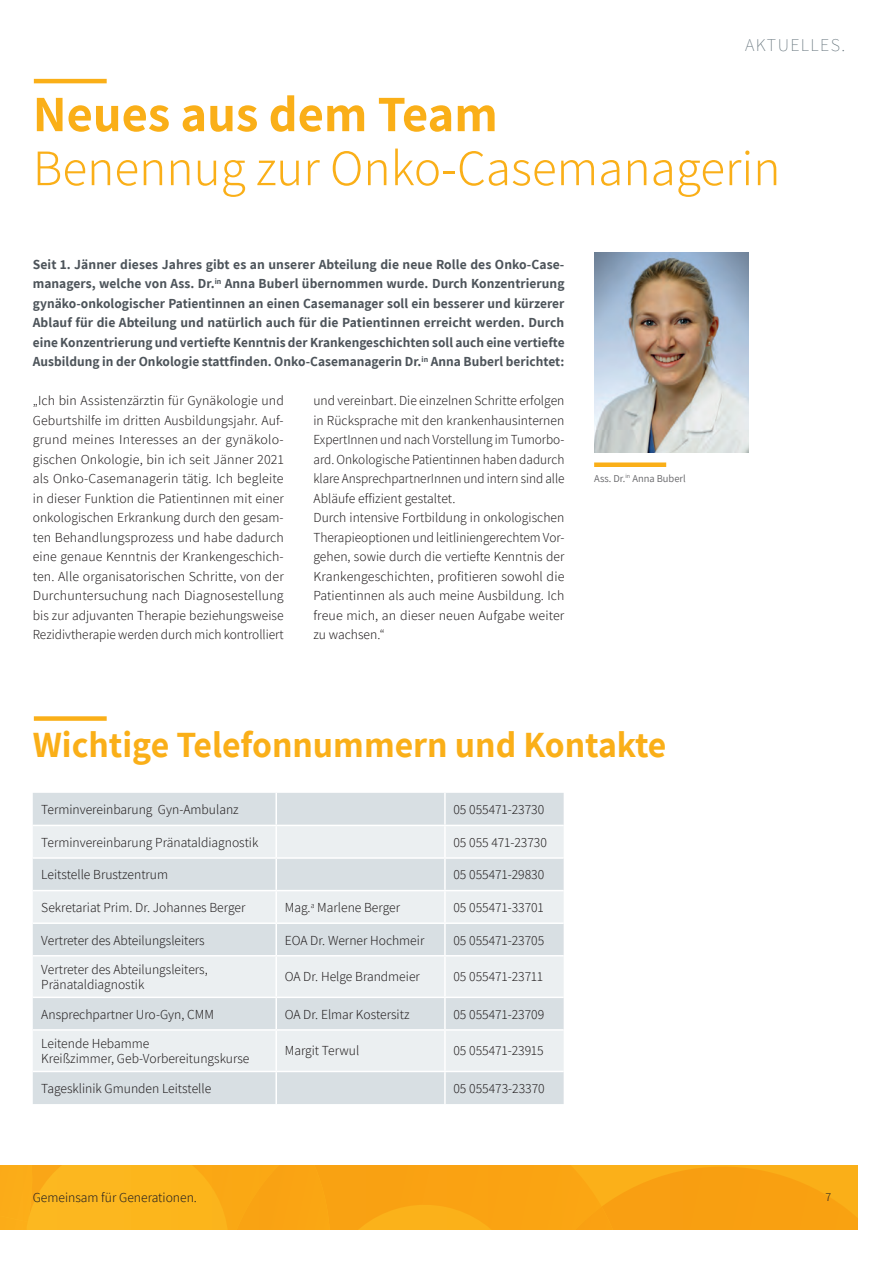
<style>
.page{position:relative;width:893px;height:1262px;background:#fff}
.page>*{position:absolute;margin:0;border:0;box-sizing:border-box;transform-origin:0 0}
.t1{font:300 51px "Assistant";color:#faaf18}
.t2{font:700 51px "Assistant";color:#faaf18}
.t3{font:700 36px "Assistant";color:#faaf18}
.t4{font:200 18px "Assistant";letter-spacing:.075em;color:#627179}
.t5{font:300 13.5px/19.5px "Assistant";color:#231f20}
.t6{font:700 13.5px/19.5px "Assistant";letter-spacing:.005em;color:#4d545a;text-align:justify}
.t7{font:300 12px "Assistant";color:#231f20}
.t8{font:10.5px "Assistant";color:#636366}
</style>
<div class="page">
<svg style="left:0;top:1166px;width:858px;height:63px;background:#faa815"></svg>
<img style="left:594px;top:253px;width:155px;height:200px">
<hr style="left:34px;top:79px;width:73px;height:4px;background:#faaf18">
<div style="left:594px;top:462px;width:72px;height:5px;background:#faaf18"></div>
<div style="left:34px;top:716px;width:73px;height:5px;background:#faaf18"></div>
<div style="left:33px;top:793px;width:531px;height:311px;background:#d8dfe3"></div>
<svg style="left:33px;top:826px;width:531px;height:245px;background:#e3e8eb"></svg>
<hr style="left:275px;top:793px;width:2px;height:32px;background:#fff">
<hr style="left:444px;top:793px;width:2px;height:32px;background:#fff">
<hr style="left:33px;top:825px;width:243px;height:1px;background:#fff">
<hr style="left:276px;top:825px;width:169px;height:1px;background:#fff">
<hr style="left:275px;top:826px;width:2px;height:31px;background:#fff">
<hr style="left:445px;top:825px;width:119px;height:1px;background:#fff">
<hr style="left:444px;top:826px;width:2px;height:31px;background:#fff">
<hr style="left:33px;top:857px;width:243px;height:2px;background:#fff">
<hr style="left:276px;top:857px;width:169px;height:2px;background:#fff">
<hr style="left:275px;top:859px;width:2px;height:31px;background:#fff">
<hr style="left:445px;top:857px;width:119px;height:2px;background:#fff">
<hr style="left:444px;top:859px;width:2px;height:31px;background:#fff">
<hr style="left:33px;top:890px;width:243px;height:1px;background:#fff">
<hr style="left:276px;top:890px;width:169px;height:1px;background:#fff">
<hr style="left:275px;top:891px;width:2px;height:31px;background:#fff">
<hr style="left:445px;top:890px;width:119px;height:1px;background:#fff">
<hr style="left:444px;top:891px;width:2px;height:31px;background:#fff">
<hr style="left:33px;top:922px;width:243px;height:2px;background:#fff">
<hr style="left:276px;top:922px;width:169px;height:2px;background:#fff">
<hr style="left:275px;top:924px;width:2px;height:31px;background:#fff">
<hr style="left:445px;top:922px;width:119px;height:2px;background:#fff">
<hr style="left:444px;top:924px;width:2px;height:31px;background:#fff">
<hr style="left:33px;top:955px;width:243px;height:2px;background:#fff">
<hr style="left:276px;top:955px;width:169px;height:2px;background:#fff">
<hr style="left:275px;top:957px;width:2px;height:40px;background:#fff">
<hr style="left:445px;top:955px;width:119px;height:2px;background:#fff">
<hr style="left:444px;top:957px;width:2px;height:40px;background:#fff">
<hr style="left:33px;top:997px;width:243px;height:1px;background:#fff">
<hr style="left:276px;top:997px;width:169px;height:1px;background:#fff">
<hr style="left:275px;top:998px;width:2px;height:31px;background:#fff">
<hr style="left:445px;top:997px;width:119px;height:1px;background:#fff">
<hr style="left:444px;top:998px;width:2px;height:31px;background:#fff">
<hr style="left:33px;top:1029px;width:243px;height:2px;background:#fff">
<hr style="left:276px;top:1029px;width:169px;height:2px;background:#fff">
<hr style="left:275px;top:1031px;width:2px;height:40px;background:#fff">
<hr style="left:445px;top:1029px;width:119px;height:2px;background:#fff">
<hr style="left:444px;top:1031px;width:2px;height:40px;background:#fff">
<hr style="left:33px;top:1071px;width:243px;height:1px;background:#fff">
<hr style="left:276px;top:1071px;width:169px;height:1px;background:#fff">
<hr style="left:275px;top:1072px;width:2px;height:32px;background:#fff">
<hr style="left:445px;top:1071px;width:119px;height:1px;background:#fff">
<hr style="left:444px;top:1072px;width:2px;height:32px;background:#fff">
<h3 class="t4" style="left:745px;top:33px;width:101px">AKTUELLES.</h3>
<h1 class="t2" style="left:33px;top:79px;width:466px">Neues aus dem Team</h1>
<h1 class="t1" style="left:33px;top:133px;width:749px">Benennug zur Onko-Casemanagerin</h1>
<p class="t6" style="left:33px;top:254px;width:533px">Seit 1. Jänner dieses Jahres gibt es an unserer Abteilung die neue Rolle des Onko-Case&shy;managers, welche von Ass. Dr.<sup>in</sup> Anna Buberl übernommen wurde. Durch Konzentrierung gynäko-onkologischer Patientinnen an einen Casemanager soll ein besserer und kürzerer Ablauf für die Abteilung und natürlich auch für die Patientinnen erreicht werden. Durch eine Konzentrierung und vertiefte Kenntnis der Krankengeschichten soll auch eine vertiefte Ausbildung in der Onkologie stattfinden. Onko-Casemanagerin Dr.<sup>in</sup> Anna Buberl berichtet:</p>
<p class="t5" style="left:33px;top:390px;width:253px;text-align:justify">„Ich bin Assistenzärztin für Gynäkologie und Geburtshilfe im dritten Ausbildungsjahr. Auf&shy;grund meines Interesses an der gynäkolo&shy;gischen Onkologie, bin ich seit Jänner 2021 als Onko-Casemanagerin tätig. Ich begleite in dieser Funktion die Patientinnen mit einer onkologischen Erkrankung durch den gesam&shy;ten Behandlungsprozess und habe dadurch eine genaue Kenntnis der Krankengeschich&shy;ten. Alle organisatorischen Schritte, von der Durchuntersuchung nach Diagnosestellung bis zur adjuvanten Therapie beziehungsweise Rezidivtherapie werden durch mich kontrolliert</p>
<p class="t5" style="left:313px;top:390px;width:253px">und vereinbart. Die einzelnen Schritte erfolgen in Rücksprache mit den krankenhausinternen ExpertInnen und nach Vorstellung im Tumorbo&shy;ard. Onkologische Patientinnen haben dadurch klare AnsprechpartnerInnen und intern sind alle Abläufe effizient gestaltet.<br>Durch intensive Fortbildung in onkologischen Therapieoptionen und leitliniengerechtem Vor&shy;gehen, sowie durch die vertiefte Kenntnis der Krankengeschichten, profitieren sowohl die Patientinnen als auch meine Ausbildung. Ich freue mich, an dieser neuen Aufgabe weiter zu wachsen.“</p>
<p class="t8" style="left:594px;top:471px;width:93px">Ass. Dr.<sup>in</sup> Anna Buberl</p>
<h2 class="t3" style="left:33px;top:720px;width:635px">Wichtige Telefonnummern und Kontakte</h2>
<p class="t5" style="left:41px;top:799px;width:199px">Terminvereinbarung Gyn-Ambulanz</p>
<p class="t5" style="left:453px;top:799px;width:92px">05 055471-23730</p>
<p class="t5" style="left:41px;top:832px;width:219px">Terminvereinbarung Pränataldiagnostik</p>
<p class="t5" style="left:453px;top:832px;width:95px">05 055 471-23730</p>
<p class="t5" style="left:41px;top:865px;width:128px">Leitstelle Brustzentrum</p>
<p class="t5" style="left:453px;top:865px;width:92px">05 055471-29830</p>
<p class="t5" style="left:41px;top:897px;width:206px">Sekretariat Prim. Dr. Johannes Berger</p>
<p class="t5" style="left:285px;top:897px;width:117px">Mag.<sup>a</sup> Marlene Berger</p>
<p class="t5" style="left:453px;top:897px;width:92px">05 055471-33701</p>
<p class="t5" style="left:41px;top:930px;width:165px">Vertreter des Abteilungsleiters</p>
<p class="t5" style="left:285px;top:930px;width:141px">EOA Dr. Werner Hochmeir</p>
<p class="t5" style="left:453px;top:930px;width:92px">05 055471-23705</p>
<p class="t5" style="left:41px;top:961px;width:168px;line-height:15px">Vertreter des Abteilungsleiters,<br>Pränataldiagnostik</p>
<p class="t5" style="left:285px;top:966px;width:137px">OA Dr. Helge Brandmeier</p>
<p class="t5" style="left:453px;top:966px;width:91px">05 055471-23711</p>
<p class="t5" style="left:41px;top:1004px;width:174px">Ansprechpartner Uro-Gyn, CMM</p>
<p class="t5" style="left:285px;top:1004px;width:126px">OA Dr. Elmar Kostersitz</p>
<p class="t5" style="left:453px;top:1004px;width:92px">05 055471-23709</p>
<p class="t5" style="left:41px;top:1035px;width:210px;line-height:15px">Leitende Hebamme<br>Kreißzimmer, Geb-Vorbereitungskurse</p>
<p class="t5" style="left:285px;top:1040px;width:76px">Margit Terwul</p>
<p class="t5" style="left:453px;top:1040px;width:92px">05 055471-23915</p>
<p class="t5" style="left:41px;top:1078px;width:171px">Tagesklinik Gmunden Leitstelle</p>
<p class="t5" style="left:453px;top:1078px;width:93px">05 055473-23370</p>
<p class="t5" style="left:33px;top:1187px;width:166px">Gemeinsam für Generationen.</p>
<p class="t7" style="left:825px;top:1188px;width:7px">7</p>
</div>
